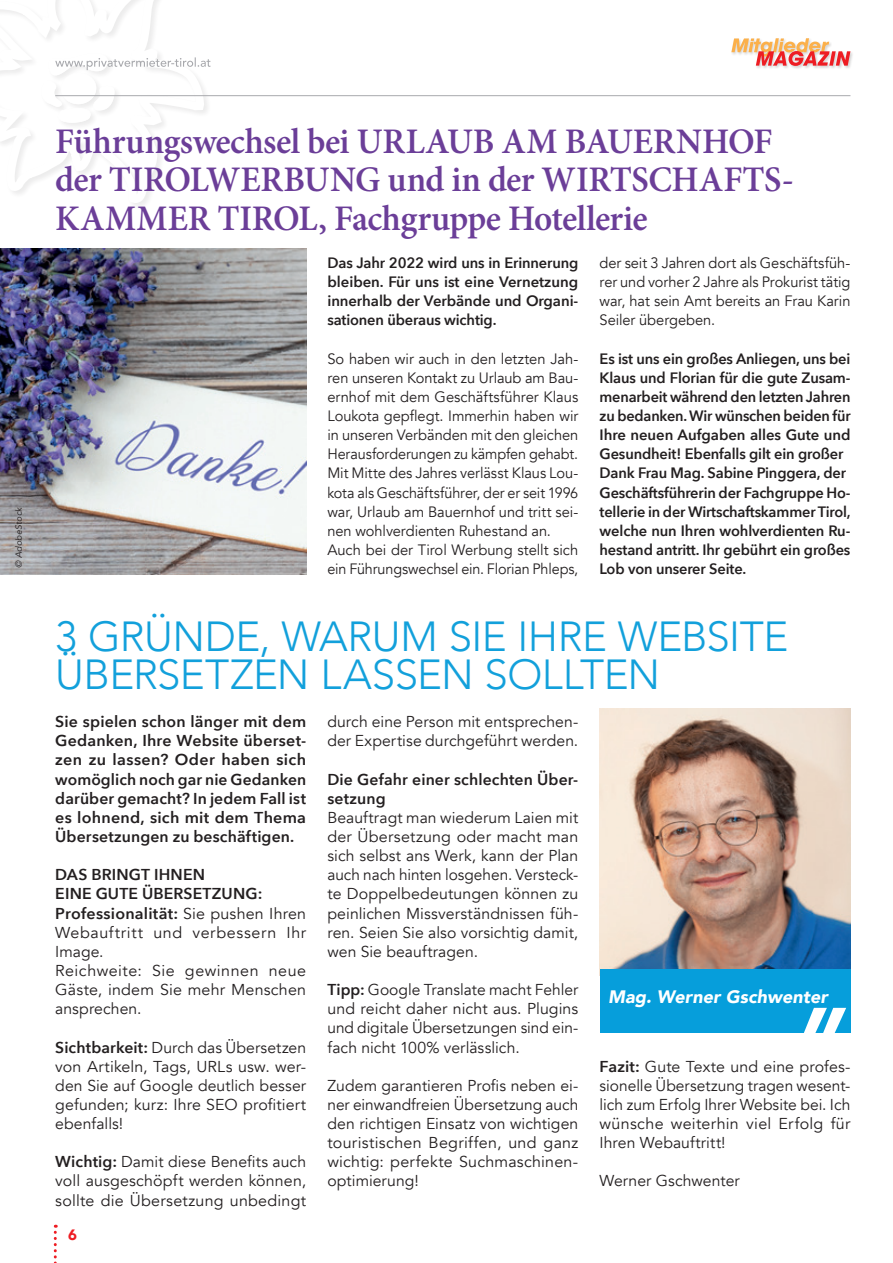
<style>
.page{position:relative;width:893px;height:1263px;background:#fff}
.page>*{position:absolute;margin:0;border:0;box-sizing:border-box;transform-origin:0 0}
.t1{font:300 42px/38.2px "Avenir";letter-spacing:-.015em;color:#12a0db}
.t2{font:600 36px/38.2px "Minion Pro";letter-spacing:-.015em;color:#6b3e98}
.t3{font:italic 900 18px "Avenir";color:#fff}
.t4{font:15.75px/19.2px "Avenir";letter-spacing:.01em;color:#231f20;text-align:justify}
.t5{font:600 15.75px/19.2px "Avenir Next";letter-spacing:.01em;color:#231f20}
.t6{font:15.75px/19.2px "Avenir";letter-spacing:.03em;color:#231f20}
.t7{font:15px/19.2px "Avenir";letter-spacing:-.005em;color:#231f20}
.t8{font:600 15px/19.2px "Avenir Next";letter-spacing:-.01em;color:#231f20;text-align:justify}
.t9{font:900 15px "Avenir";color:#ee1d23}
.t10{font:italic 9px "Avenir";letter-spacing:.02em;color:#231f20}
.s1{font-family:"Avenir";font-weight:400}
.s2{font-family:"Avenir Next";font-weight:600}
</style>
<div class="page">
<svg style="left:54px;top:1225px;width:3px;height:38px"></svg>
<div style="left:730px;top:37px;width:124px;height:33px;background:#231f20;opacity:.2"></div>
<svg style="left:731px;top:38px;width:119px;height:28px"></svg>
<hr style="left:55px;top:95px;width:795px;height:1px;background:#a8a9ad">
<svg style="left:0;top:0;width:210px;height:203px"></svg>
<img style="left:0;top:249px;width:306px;height:325px">
<img style="left:600px;top:708px;width:250px;height:261px">
<div style="left:600px;top:969px;width:250px;height:64px;background:#069edb"></div>
<svg style="left:804px;top:1008px;width:42px;height:25px"></svg>
<p class="t10" style="left:13px;top:568px;width:62px;rotate:-90deg">© AdobeStock</p>
<h2 class="t2" style="left:55px;top:122px;width:740px">Führungswechsel bei URLAUB AM BAUERNHOF der TIROLWERBUNG und in der WIRTSCHAFTS-<br>KAMMER TIROL, Fachgruppe Hotellerie</h2>
<p class="t8" style="left:327px;top:253px;width:252px">Das Jahr 2022 wird uns in Erinnerung bleiben. Für uns ist eine Vernetzung innerhalb der Verbände und Organi&shy;sationen überaus wichtig.</p>
<p class="t7" style="left:327px;top:349px;width:252px">So haben wir auch in den letzten Jah&shy;ren unseren Kontakt zu Urlaub am Bau&shy;ernhof mit dem Geschäftsführer Klaus Loukota gepflegt. Immerhin haben wir in unseren Verbänden mit den gleichen Herausforderungen zu kämpfen gehabt.<br>Mit Mitte des Jahres verlässt Klaus Lou&shy;kota als Geschäftsführer, der er seit 1996 war, Urlaub am Bauernhof und tritt sei&shy;nen wohlverdienten Ruhestand an.<br>Auch bei der Tirol Werbung stellt sich ein Führungswechsel ein. Florian Phleps,</p>
<p class="t7" style="left:600px;top:253px;width:252px;text-align:justify">der seit 3 Jahren dort als Geschäftsfüh&shy;rer und vorher 2 Jahre als Prokurist tätig war, hat sein Amt bereits an Frau Karin Seiler übergeben.</p>
<p class="t8" style="left:600px;top:348px;width:253px;text-align:left">Es ist uns ein großes Anliegen, uns bei Klaus und Florian für die gute Zusam&shy;menarbeit während den letzten Jahren zu bedanken. Wir wünschen beiden für Ihre neuen Aufgaben alles Gute und Gesundheit! Ebenfalls gilt ein großer Dank Frau Mag. Sabine Pinggera, der Geschäftsführerin der Fachgruppe Ho&shy;tellerie in der Wirtschaftskammer Tirol, welche nun Ihren wohlverdienten Ru&shy;hestand antritt. Ihr gebührt ein großes Lob von unserer Seite.</p>
<h1 class="t1" style="left:55px;top:617px;width:734px">3 GRÜNDE, WARUM SIE IHRE WEBSITE<br>ÜBERSETZEN LASSEN SOLLTEN</h1>
<p class="t5" style="left:55px;top:712px;width:252px;text-align:justify">Sie spielen schon länger mit dem Gedanken, Ihre Website überset&shy;zen zu lassen? Oder haben sich womöglich noch gar nie Gedanken darüber gemacht? In jedem Fall ist es lohnend, sich mit dem Thema Übersetzungen zu beschäftigen.</p>
<p class="t5" style="left:55px;top:865px;width:252px">DAS BRINGT IHNEN<br>EINE GUTE ÜBERSETZUNG:<br>Professionalität: <span class="s1">Sie pushen Ihren</span></p>
<p class="t6" style="left:55px;top:923px;width:252px">Webauftritt und verbessern Ihr<br>Image.<br>Reichweite: Sie gewinnen neue<br>Gäste, indem Sie mehr Menschen ansprechen.</p>
<p class="t4" style="left:55px;top:1038px;width:252px"><span class="s2">Sichtbarkeit:</span> Durch das Übersetzen von Artikeln, Tags, URLs usw. wer&shy;den Sie auf Google deutlich besser gefunden; kurz: Ihre SEO profitiert ebenfalls!</p>
<p class="t4" style="left:55px;top:1152px;width:252px"><span class="s2">Wichtig:</span> Damit diese Benefits auch voll ausgeschöpft werden können, sollte die Übersetzung unbedingt</p>
<p class="t4" style="left:327px;top:712px;width:252px">durch eine Person mit entsprechen&shy;der Expertise durchgeführt werden.</p>
<p class="t5" style="left:327px;top:769px;width:252px">Die Gefahr einer schlechten Über&shy;setzung</p>
<p class="t4" style="left:327px;top:808px;width:252px">Beauftragt man wiederum Laien mit der Übersetzung oder macht man sich selbst ans Werk, kann der Plan auch nach hinten losgehen. Versteck&shy;te Doppelbedeutungen können zu peinlichen Missverständnissen füh&shy;ren. Seien Sie also vorsichtig damit, wen Sie beauftragen.</p>
<p class="t4" style="left:327px;top:980px;width:252px"><span class="s2">Tipp:</span> Google Translate macht Fehler und reicht daher nicht aus. Plugins und digitale Übersetzungen sind ein&shy;fach nicht 100% verlässlich.</p>
<p class="t4" style="left:327px;top:1076px;width:252px">Zudem garantieren Profis neben ei&shy;ner einwandfreien Übersetzung auch den richtigen Einsatz von wichtigen touristischen Begriffen, und ganz wichtig: perfekte Suchmaschinen&shy;optimierung!</p>
<p class="t3" style="left:608px;top:982px;width:221px">Mag. Werner Gschwenter</p>
<p class="t4" style="left:600px;top:1057px;width:252px"><span class="s2">Fazit:</span> Gute Texte und eine profes&shy;sionelle Übersetzung tragen wesent&shy;lich zum Erfolg Ihrer Website bei. Ich wünsche weiterhin viel Erfolg für Ihren Webauftritt!</p>
<p class="t4" style="left:600px;top:1172px;width:142px">Werner Gschwenter</p>
<p class="t9" style="left:68px;top:1221px;width:10px">6</p>
</div>
